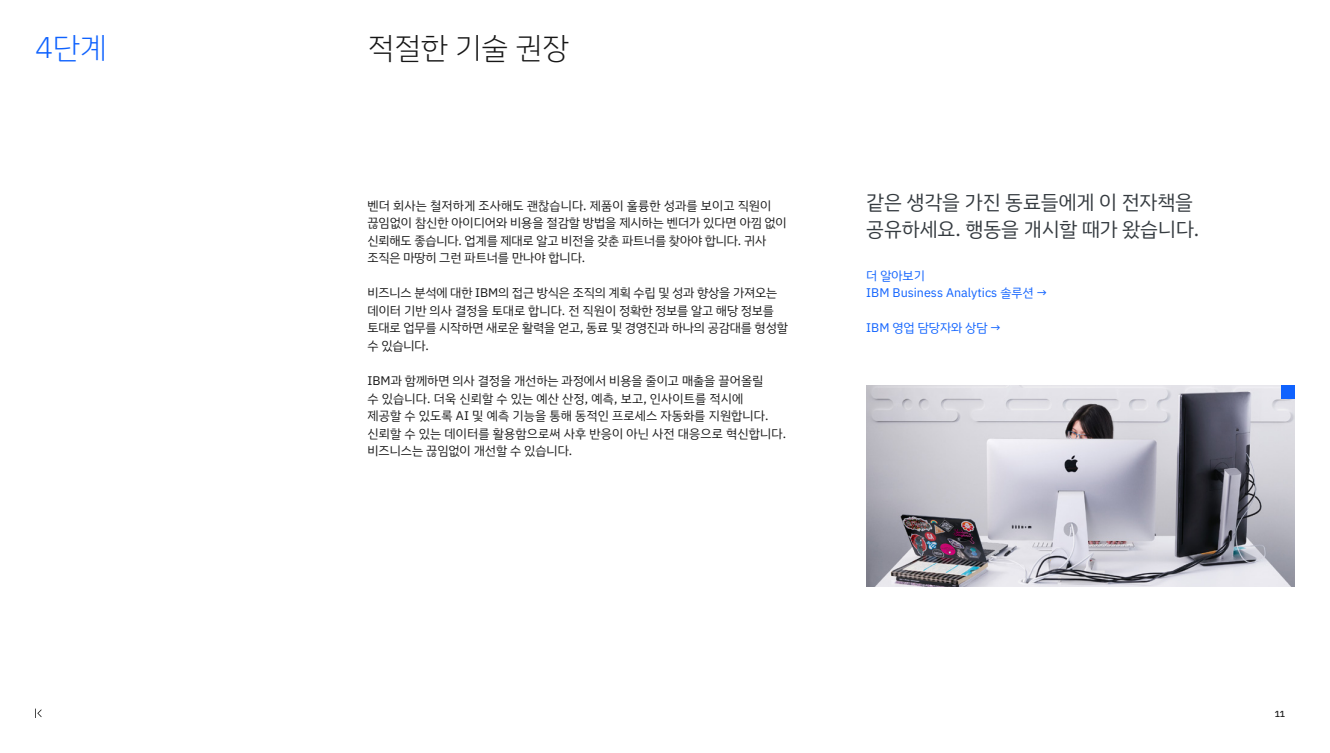
<style>
.page{position:relative;width:1330px;height:753px;background:#fff}
.page>*{position:absolute;margin:0;border:0;box-sizing:border-box;transform-origin:0 0}
.t1{font:300 30px "IBM Plex Sans KR";color:#161616}
.t2{font:300 30px "IBM Plex Sans KR";color:#0f62fe}
.t3{font:20px/26.2px "IBM Plex Sans KR";color:#343a3f}
.t4{font:12.5px/17.5px "IBM Plex Sans KR";color:#161616}
.t5{font:12.5px "IBM Plex Sans";color:#0f62fe}
.t6{font:12.5px "IBM Plex Sans KR";color:#0f62fe}
.t7{font:500 8.75px "IBM Plex Sans";color:#161616}
.s1{font-family:"IBM Plex Sans"}
.s2{font-family:"IBM Plex Sans KR"}
</style>
<div class="page">
<img style="left:866px;top:385px;width:429px;height:201px">
<div style="left:1281px;top:385px;width:14px;height:14px;background:#0f62fe"></div>
<svg style="left:35px;top:708px;width:7px;height:9px"></svg>
<h1 class="t2" style="left:35px;top:30px;width:73px"><span class="s1">4</span>단계</h1>
<h1 class="t1" style="left:367px;top:30px;width:203px">적절한 기술 권장</h1>
<p class="t4" style="left:367px;top:197px;width:421px">벤더 회사는 철저하게 조사해도 괜찮습니다<span class="s1">.</span> 제품이 훌륭한 성과를 보이고 직원이 끊임없이 참신한 아이디어와 비용을 절감할 방법을 제시하는 벤더가 있다면 아낌 없이 신뢰해도 좋습니다<span class="s1">.</span> 업계를 제대로 알고 비전을 갖춘 파트너를 찾아야 합니다<span class="s1">.</span> 귀사 조직은 마땅히 그런 파트너를 만나야 합니다<span class="s1">.</span></p>
<p class="t4" style="left:367px;top:284px;width:422px">비즈니스 분석에 대한 <span class="s1">IBM</span>의 접근 방식은 조직의 계획 수립 및 성과 향상을 가져오는 데이터 기반 의사 결정을 토대로 합니다<span class="s1">.</span> 전 직원이 정확한 정보를 알고 해당 정보를 토대로 업무를 시작하면 새로운 활력을 얻고<span class="s1">,</span> 동료 및 경영진과 하나의 공감대를 형성할 수 있습니다<span class="s1">.</span></p>
<p class="t4" style="left:367px;top:372px;width:420px"><span class="s1">IBM</span>과 함께하면 의사 결정을 개선하는 과정에서 비용을 줄이고 매출을 끌어올릴<br>수 있습니다<span class="s1">.</span> 더욱 신뢰할 수 있는 예산 산정<span class="s1">,</span> 예측<span class="s1">,</span> 보고<span class="s1">,</span> 인사이트를 적시에<br>제공할 수 있도록 <span class="s1">AI</span> 및 예측 기능을 통해 동적인 프로세스 자동화를 지원합니다<span class="s1">. </span>신뢰할 수 있는 데이터를 활용함으로써 사후 반응이 아닌 사전 대응으로 혁신합니다<span class="s1">. </span>비즈니스는 끊임없이 개선할 수 있습니다<span class="s1">.</span></p>
<h2 class="t3" style="left:866px;top:189px;width:335px">같은 생각을 가진 동료들에게 이 전자책을 공유하세요<span class="s1">.</span> 행동을 개시할 때가 왔습니다<span class="s1">.</span></h2>
<p class="t6" style="left:866px;top:268px;width:60px">더 알아보기</p>
<p class="t5" style="left:866px;top:283px;width:182px">IBM Business Analytics <span class="s2">솔루션 →</span></p>
<p class="t6" style="left:866px;top:320px;width:136px"><span class="s1">IBM</span> 영업 담당자와 상담 →</p>
<p class="t7" style="left:1275px;top:706px;width:12px">11</p>
</div>
